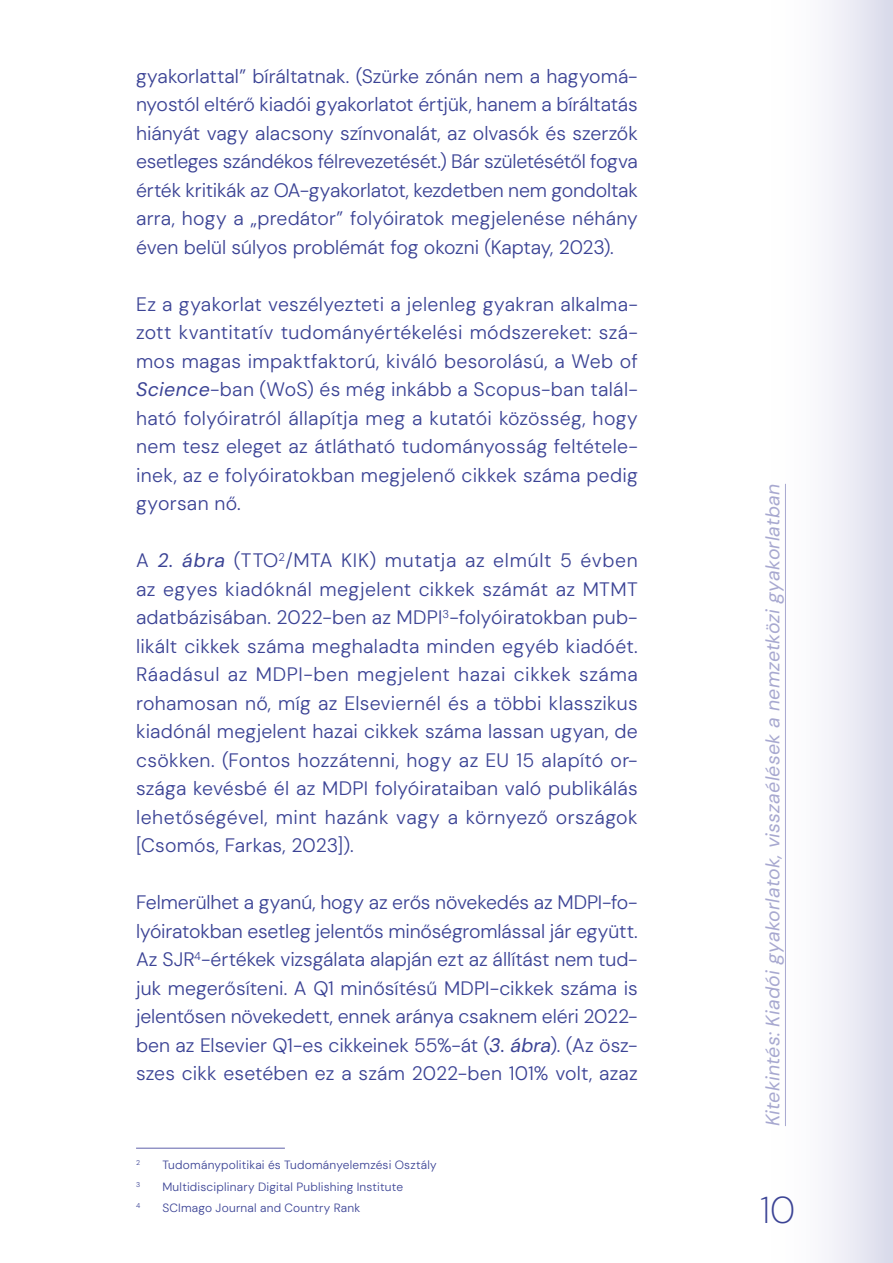
<style>
.page{position:relative;width:893px;height:1263px;background:#fff}
.page>*{position:absolute;margin:0;border:0;box-sizing:border-box;transform-origin:0 0}
.t1{font:200 37.5px "DM Sans 18 pt";color:#3b4395}
.t2{font:300 19.5px/28.5px "DM Sans 18 pt";letter-spacing:.01em;color:#3b4395;text-align:justify}
.t3{font:italic 19.5px "DM Sans 18 pt";letter-spacing:.005em;color:#6062aa}
.t4{font:300 12px "DM Sans 18 pt";letter-spacing:.02em;color:#3b4395}
.t5{font:300 7.05px "DM Sans 18 pt";color:#3b4395}
.s1{font-weight:400;font-style:italic}
</style>
<div class="page">
<svg style="left:785px;top:0;width:108px;height:1263px"></svg>
<hr style="left:785px;top:484px;width:1px;height:642px;background:#6062aa">
<hr style="left:136px;top:1148px;width:149px;height:1px;background:#6062aa">
<p class="t2" style="left:136px;top:61px;width:503px">gyakorlattal” bíráltatnak. (Szürke zónán nem a hagyomá&shy;nyostól eltérő kiadói gyakorlatot értjük, hanem a bíráltatás hiányát vagy alacsony színvonalát, az olvasók és szerzők esetleges szándékos félrevezetését.) Bár születésétől fogva érték kritikák az OA-gyakorlatot, kezdetben nem gondoltak arra, hogy a „predátor” folyóiratok megjelenése néhány éven belül súlyos problémát fog okozni (Kaptay, 2023).</p>
<p class="t2" style="left:136px;top:289px;width:503px">Ez a gyakorlat veszélyezteti a jelenleg gyakran alkalma&shy;zott kvantitatív tudományértékelési módszereket: szá&shy;mos magas impaktfaktorú, kiváló besorolású, a Web of <span class="s1">Science</span>-ban (WoS) és még inkább a Scopus-ban talál&shy;ható folyóiratról állapítja meg a kutatói közösség, hogy nem tesz eleget az átlátható tudományosság feltétele&shy;inek, az e folyóiratokban megjelenő cikkek száma pedig gyorsan nő.</p>
<p class="t2" style="left:136px;top:546px;width:503px">A <span class="s1">2. ábra</span> (TTO<sup>2</sup>/MTA KIK) mutatja az elmúlt 5 évben az egyes kiadóknál megjelent cikkek számát az MTMT adatbázisában. 2022-ben az MDPI<sup>3</sup>-folyóiratokban pub&shy;likált cikkek száma meghaladta minden egyéb kiadóét.<br>Ráadásul az MDPI-ben megjelent hazai cikkek száma rohamosan nő, míg az Elseviernél és a többi klasszikus kiadónál megjelent hazai cikkek száma lassan ugyan, de csökken. (Fontos hozzátenni, hogy az EU 15 alapító or&shy;szága kevésbé él az MDPI folyóirataiban való publikálás lehetőségével, mint hazánk vagy a környező országok [Csomós, Farkas, 2023]).</p>
<p class="t2" style="left:136px;top:888px;width:503px">Felmerülhet a gyanú, hogy az erős növekedés az MDPI-fo&shy;lyóiratokban esetleg jelentős minőségromlással jár együtt.<br>Az SJR<sup>4</sup>-értékek vizsgálata alapján ezt az állítást nem tud&shy;juk megerősíteni. A Q1 minősítésű MDPI-cikkek száma is jelentősen növekedett, ennek aránya csaknem eléri 2022- ben az Elsevier Q1-es cikkeinek 55%-át (<span class="s1">3. ábra</span>). (Az ös - szes cikk esetében ez a szám 2022-ben 101% volt, azaz</p>
<p class="t5" style="left:136px;top:1158px;width:6px">2</p>
<p class="t4" style="left:162px;top:1158px;width:276px">Tudománypolitikai és Tudományelemzési Osztály</p>
<p class="t5" style="left:136px;top:1180px;width:6px">3</p>
<p class="t4" style="left:162px;top:1179px;width:242px">Multidisciplinary Digital Publishing Institute</p>
<p class="t5" style="left:136px;top:1201px;width:6px">4</p>
<p class="t4" style="left:162px;top:1200px;width:199px">SCImago Journal and Country Rank</p>
<p class="t3" style="left:760px;top:1126px;width:644px;rotate:-90deg">Kitekintés: Kiadói gyakorlatok, visszaélések a nemzetközi gyakorlatban</p>
<h1 class="t1" style="left:760px;top:1187px;width:37px">10</h1>
</div>
